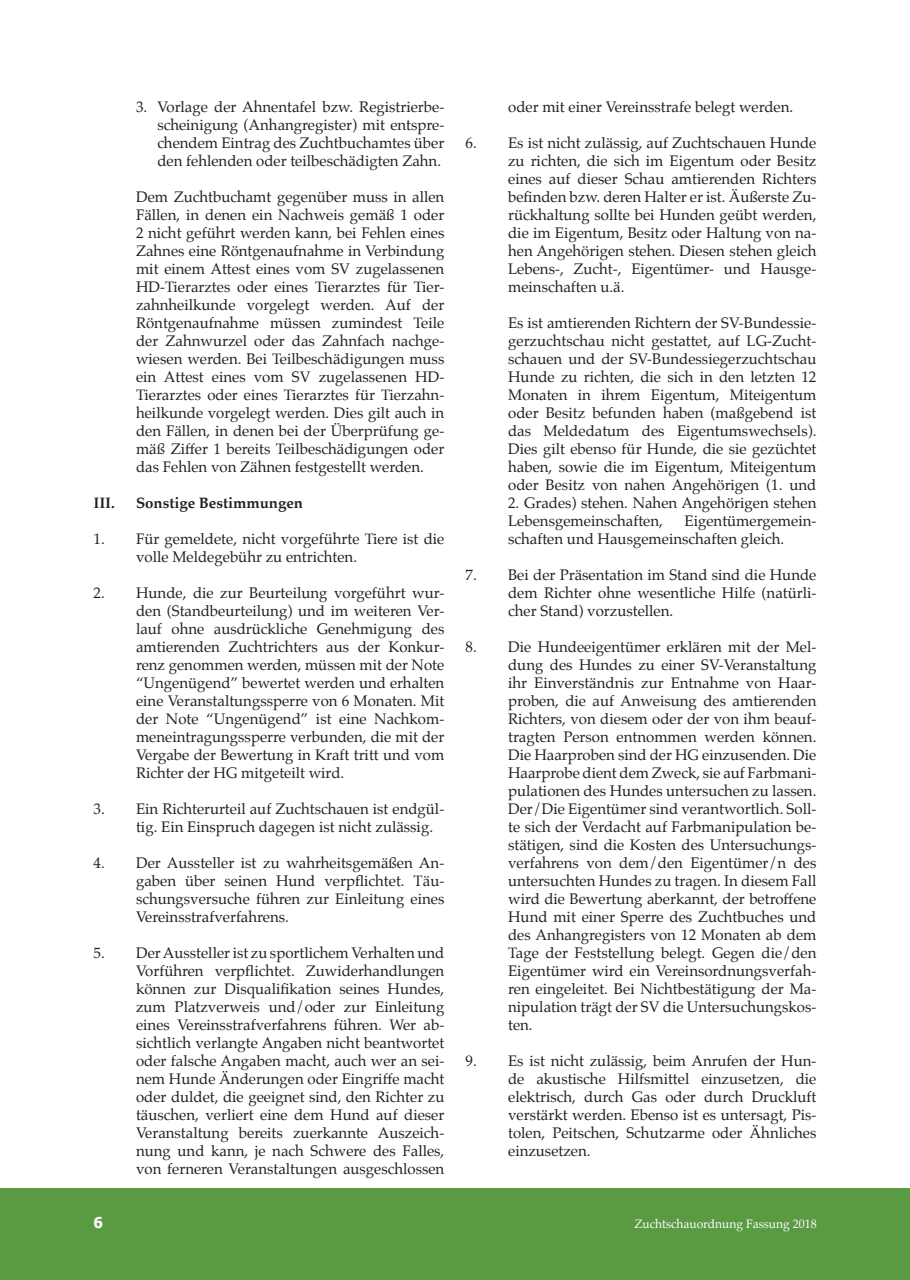
<style>
.page{position:relative;width:910px;height:1280px;background:#fff}
.page>*{position:absolute;margin:0;border:0;box-sizing:border-box;transform-origin:0 0}
.t1{font:15px/18px "Palatino";color:#231f20;text-align:justify}
.t2{font:700 15px "Palatino";color:#231f20}
.t3{font:700 15px "Tahoma";color:#fff}
.t4{font:12px "Palatino";color:#fff}
</style>
<div class="page">
<div style="left:0;top:1188px;width:910px;height:92px;background:#5a9a43"></div>
<p class="t1" style="left:157px;top:97px;width:289px;text-indent:-21px">3. Vorlage der Ahnentafel bzw. Registrierbe&shy;scheinigung (Anhangregister) mit entspre&shy;chendem Eintrag des Zuchtbuchamtes über den fehlenden oder teilbeschädigten Zahn.</p>
<p class="t1" style="left:136px;top:187px;width:310px">Dem Zuchtbuchamt gegenüber muss in allen Fällen, in denen ein Nachweis gemäß 1 oder 2 nicht geführt werden kann, bei Fehlen eines Zahnes eine Röntgenaufnahme in Verbindung mit einem Attest eines vom SV zugelassenen HD-Tierarztes oder eines Tierarztes für Tier&shy;zahnheilkunde vorgelegt werden. Auf der Röntgenaufnahme müssen zumindest Teile der Zahnwurzel oder das Zahnfach nachge&shy;wiesen werden. Bei Teilbeschädigungen muss ein Attest eines vom SV zugelassenen HD-Tierarztes oder eines Tierarztes für Tierzahn&shy;heilkunde vorgelegt werden. Dies gilt auch in den Fällen, in denen bei der Überprüfung ge&shy;mäß Ziffer 1 bereits Teilbeschädigungen oder das Fehlen von Zähnen festgestellt werden.</p>
<p class="t2" style="left:94px;top:490px;width:23px">III.</p>
<p class="t2" style="left:136px;top:490px;width:169px">Sonstige Bestimmungen</p>
<p class="t1" style="left:136px;top:529px;width:310px;text-indent:-43px">1. Für gemeldete, nicht vorgeführte Tiere ist die volle Meldegebühr zu entrichten.</p>
<p class="t1" style="left:136px;top:583px;width:310px;text-indent:-43px">2. Hunde, die zur Beurteilung vorgeführt wur&shy;den (Standbeurteilung) und im weiteren Ver&shy;lauf ohne ausdrückliche Genehmigung des amtierenden Zuchtrichters aus der Konkur&shy;renz genommen werden, müssen mit der Note “Ungenügend” bewertet werden und erhalten eine Veranstaltungssperre von 6 Monaten. Mit der Note “Ungenügend” ist eine Nachkom&shy;meneintragungssperre verbunden, die mit der Vergabe der Bewertung in Kraft tritt und vom Richter der HG mitgeteilt wird.</p>
<p class="t1" style="left:136px;top:799px;width:310px;text-indent:-43px">3. Ein Richterurteil auf Zuchtschauen ist endgül&shy;tig. Ein Einspruch dagegen ist nicht zulässig.</p>
<p class="t1" style="left:136px;top:853px;width:310px;text-indent:-43px">4. Der Aussteller ist zu wahrheitsgemäßen An&shy;gaben über seinen Hund verpflichtet. Täu&shy;schungsversuche führen zur Einleitung eines Vereinsstrafverfahrens.</p>
<p class="t1" style="left:136px;top:943px;width:310px;text-indent:-43px">5. Der Aussteller ist zu sportlichem Verhalten und Vorführen verpflichtet. Zuwiderhandlungen können zur Disqualifikation seines Hundes, zum Platzverweis und/oder zur Einleitung eines Vereinsstrafverfahrens führen. Wer ab&shy;sichtlich verlangte Angaben nicht beantwortet oder falsche Angaben macht, auch wer an sei&shy;nem Hunde Änderungen oder Eingriffe macht oder duldet, die geeignet sind, den Richter zu täuschen, verliert eine dem Hund auf dieser Veranstaltung bereits zuerkannte Auszeich&shy;nung und kann, je nach Schwere des Falles, von ferneren Veranstaltungen ausgeschlossen</p>
<p class="t1" style="left:508px;top:97px;width:287px">oder mit einer Vereinsstrafe belegt werden.</p>
<p class="t1" style="left:508px;top:133px;width:310px;text-indent:-43px">6. Es ist nicht zulässig, auf Zuchtschauen Hunde zu richten, die sich im Eigentum oder Besitz eines auf dieser Schau amtierenden Richters befinden bzw. deren Halter er ist. Äußerste Zu&shy;rückhaltung sollte bei Hunden geübt werden, die im Eigentum, Besitz oder Haltung von na&shy;hen Angehörigen stehen. Diesen stehen gleich Lebens-, Zucht-, Eigentümer- und Hausge&shy;meinschaften u.ä.</p>
<p class="t1" style="left:508px;top:313px;width:310px">Es ist amtierenden Richtern der SV-Bundessie&shy;gerzuchtschau nicht gestattet, auf LG-Zucht&shy;schauen und der SV-Bundessiegerzuchtschau Hunde zu richten, die sich in den letzten 12<br>Monaten in ihrem Eigentum, Miteigentum oder Besitz befunden haben (maßgebend ist das Meldedatum des Eigentumswechsels).<br>Dies gilt ebenso für Hunde, die sie gezüchtet haben, sowie die im Eigentum, Miteigentum oder Besitz von nahen Angehörigen (1. und</p>
<p class="t1" style="left:508px;top:493px;width:310px">2. Grades) stehen. Nahen Angehörigen stehen<br>Lebensgemeinschaften,</p>
<p class="t1" style="left:508px;top:511px;width:310px;text-indent:176px">Eigentümergemein&shy;schaften und Hausgemeinschaften gleich.</p>
<p class="t1" style="left:508px;top:565px;width:310px;text-indent:-43px">7. Bei der Präsentation im Stand sind die Hunde dem Richter ohne wesentliche Hilfe (natürli&shy;cher Stand) vorzustellen.</p>
<p class="t1" style="left:508px;top:637px;width:310px;text-indent:-43px">8. Die Hundeeigentümer erklären mit der Mel&shy;dung des Hundes zu einer SV-Veranstaltung ihr Einverständnis zur Entnahme von Haar&shy;proben, die auf Anweisung des amtierenden Richters, von diesem oder der von ihm beauf&shy;tragten Person entnommen werden können.<br>Die Haarproben sind der HG einzusenden. Die Haarprobe dient dem Zweck, sie auf Farbmani&shy;pulationen des Hundes untersuchen zu lassen.<br>Der/Die Eigentümer sind verantwortlich. Soll&shy;te sich der Verdacht auf Farbmanipulation be&shy;stätigen, sind die Kosten des Untersuchungs&shy;verfahrens von dem/den Eigentümer/n des untersuchten Hundes zu tragen. In diesem Fall wird die Bewertung aberkannt, der betroffene Hund mit einer Sperre des Zuchtbuches und des Anhangregisters von 12 Monaten ab dem Tage der Feststellung belegt. Gegen die/den Eigentümer wird ein Vereinsordnungsverfah&shy;ren eingeleitet. Bei Nichtbestätigung der Ma&shy;nipulation trägt der SV die Untersuchungskos&shy;ten.</p>
<p class="t1" style="left:508px;top:1051px;width:310px;text-indent:-43px">9. Es ist nicht zulässig, beim Anrufen der Hun&shy;de akustische Hilfsmittel einzusetzen, die elektrisch, durch Gas oder durch Druckluft verstärkt werden. Ebenso ist es untersagt, Pis&shy;tolen, Peitschen, Schutzarme oder Ähnliches einzusetzen.</p>
<p class="t3" style="left:94px;top:1212px;width:11px">6</p>
<p class="t4" style="left:635px;top:1213px;width:184px">Zuchtschauordnung Fassung 2018</p>
</div>
